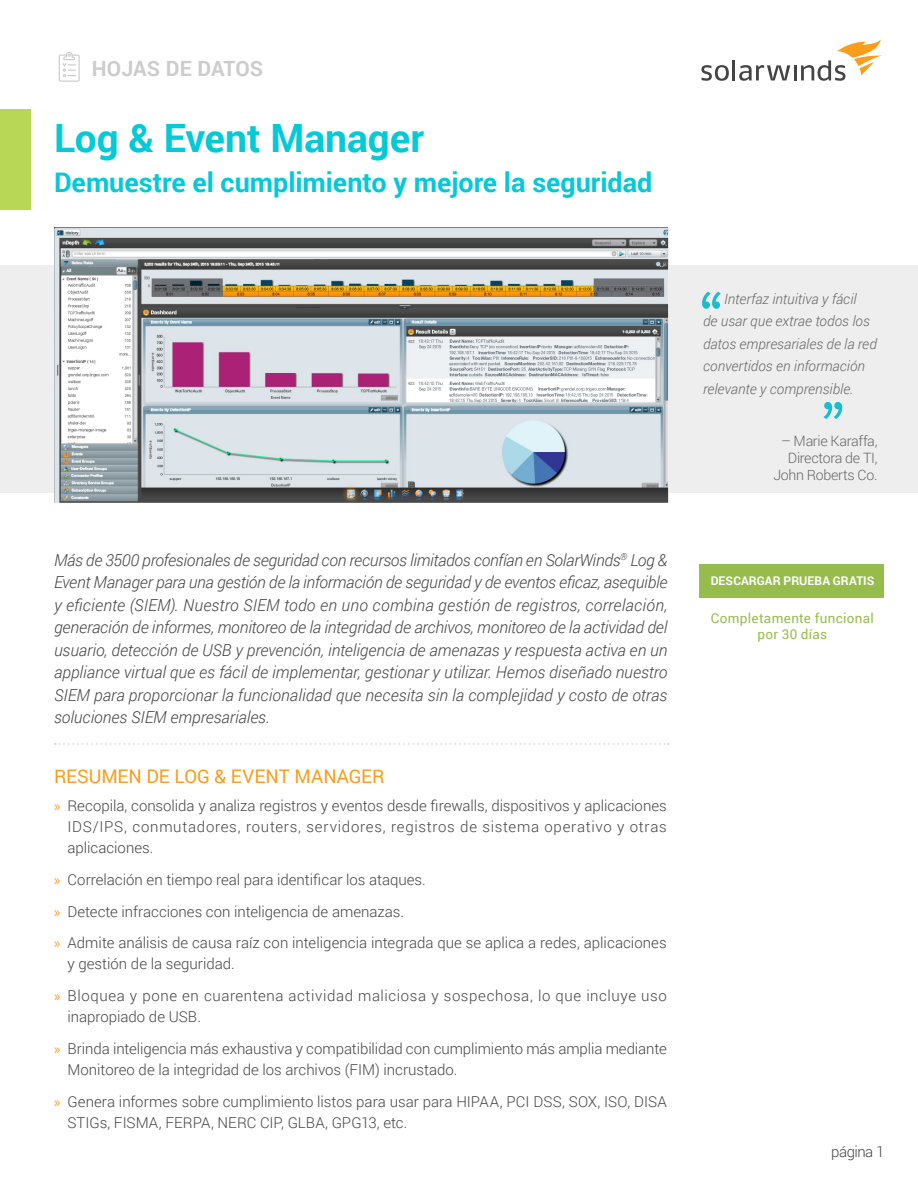
<style>
.page{position:relative;width:918px;height:1188px;background:#fff}
.page>*{position:absolute;margin:0;border:0;box-sizing:border-box;transform-origin:0 0}
.Name_of_Datasheet{font:700 39px "Roboto";letter-spacing:-.005em;color:#04c9d7}
.Name_of_Datasheet-2{font:700 27px "Roboto";color:#04c9d7}
.Section_Title{font:700 21px "Roboto";letter-spacing:.005em;color:#ccc}
.Section_Headline{font:18.75px "Roboto";color:#f99d1c}
.Lead_Paragraph{font:italic 300 16.5px/22.5px "Roboto";color:#444;text-align:justify}
.Page_number{font:300 15px/21px "Roboto";color:#444}
.Page_number-2{font:300 15px/21px "Roboto";letter-spacing:.04em;color:#444}
.Sidebar_Image_Captio{font:italic 300 14.25px/22.5px "Roboto";letter-spacing:.005em;color:#666}
.Sidebar_Image_Captio-2{font:300 14.25px/17.1px "Roboto";letter-spacing:-.02em;color:#666;text-align:right}
.Sidebar_CTA{font:13.5px/16.2px "Roboto";letter-spacing:.025em;color:#96bd4c;text-align:center}
.t1{font:700 12px "Roboto";letter-spacing:.005em;color:#fff}
.s1{font-family:"Myriad Pro";font-weight:400;color:#f99d1c}
</style>
<div class="page">
<div style="left:0;top:109px;width:30px;height:101px;background:#b8d757"></div>
<div style="left:0;top:265px;width:918px;height:228px;background:#eee"></div>
<svg style="left:55px;top:743px;width:614px;height:2px"></svg>
<svg style="left:701px;top:65px;width:28px;height:16px"></svg>
<hr style="left:732px;top:60px;width:3px;height:20px;background:#444">
<svg style="left:739px;top:65px;width:51px;height:16px"></svg>
<hr style="left:794px;top:65px;width:3px;height:15px;background:#444">
<svg style="left:801px;top:39px;width:81px;height:42px"></svg>
<svg style="left:59px;top:52px;width:21px;height:30px"></svg>
<img style="left:54px;top:228px;width:615px;height:274px">
<div style="left:699px;top:564px;width:185px;height:33px;background:#96bd4c"></div>
<svg style="left:702px;top:292px;width:19px;height:17px"></svg>
<svg style="left:824px;top:402px;width:18px;height:17px"></svg>
<p class="Section_Title" style="left:92px;top:54px;width:173px">HOJAS DE DATOS</p>
<p class="Name_of_Datasheet" style="left:54px;top:111px;width:372px">Log &amp; Event Manager</p>
<p class="Name_of_Datasheet-2" style="left:54px;top:164px;width:600px">Demuestre el cumplimiento y mejore la seguridad</p>
<p class="Lead_Paragraph" style="left:54px;top:548px;width:615px">Más de 3500 profesionales de seguridad con recursos limitados confían en SolarWinds<sup>®</sup> Log &amp; Event Manager para una gestión de la información de seguridad y de eventos eficaz, asequible y eficiente (SIEM). Nuestro SIEM todo en uno combina gestión de registros, correlación, generación de informes, monitoreo de la integridad de archivos, monitoreo de la actividad del usuario, detección de USB y prevención, inteligencia de amenazas y respuesta activa en un appliance virtual que es fácil de implementar, gestionar y utilizar. Hemos diseñado nuestro SIEM para proporcionar la funcionalidad que necesita sin la complejidad y costo de otras soluciones SIEM empresariales.</p>
<p class="Section_Headline" style="left:54px;top:764px;width:332px">RESUMEN DE LOG &amp; EVENT MANAGER</p>
<p class="Page_number" style="left:68px;top:795px;width:601px;text-align:justify;text-indent:-14px"><span class="s1">»</span> Recopila, consolida y analiza registros y eventos desde firewalls, dispositivos y aplicaciones IDS/IPS, conmutadores, routers, servidores, registros de sistema operativo y otras aplicaciones.</p>
<p class="Page_number" style="left:54px;top:869px;width:373px"><span class="s1">»</span> Correlación en tiempo real para identificar los ataques.</p>
<p class="Page_number" style="left:54px;top:900px;width:352px"><span class="s1">»</span> Detecte infracciones con inteligencia de amenazas.</p>
<p class="Page_number" style="left:68px;top:932px;width:601px;text-indent:-14px"><span class="s1">»</span> Admite análisis de causa raíz con inteligencia integrada que se aplica a redes, aplicaciones y gestión de la seguridad.</p>
<p class="Page_number-2" style="left:68px;top:985px;width:601px;text-indent:-14px"><span class="s1">»</span> Bloquea y pone en cuarentena actividad maliciosa y sospechosa, lo que incluye uso inapropiado de USB.</p>
<p class="Page_number" style="left:68px;top:1038px;width:601px;text-indent:-14px"><span class="s1">»</span> Brinda inteligencia más exhaustiva y compatibilidad con cumplimiento más amplia mediante<br>Monitoreo de la integridad de los archivos (FIM) incrustado.</p>
<p class="Page_number" style="left:68px;top:1091px;width:601px;text-indent:-14px"><span class="s1">»</span> Genera informes sobre cumplimiento listos para usar para HIPAA, PCI DSS, SOX, ISO, DISA<br>STIGs, FISMA, FERPA, NERC CIP, GLBA, GPG13, etc.</p>
<p class="Sidebar_Image_Captio" style="left:703px;top:287px;width:175px;text-indent:21px">Interfaz intuitiva y fácil<br>de usar que extrae todos los datos empresariales de la red convertidos en información relevante y comprensible.</p>
<p class="Sidebar_Image_Captio-2" style="left:773px;top:432px;width:106px">– Marie Karaffa,<br>Directora de TI,<br>John Roberts Co.</p>
<p class="t1" style="left:711px;top:572px;width:165px">DESCARGAR PRUEBA GRATIS</p>
<p class="Sidebar_CTA" style="left:711px;top:610px;width:165px">Completamente funcional por 30 días</p>
<p class="Page_number" style="left:831px;top:1141px;width:55px">página 1</p>
</div>
